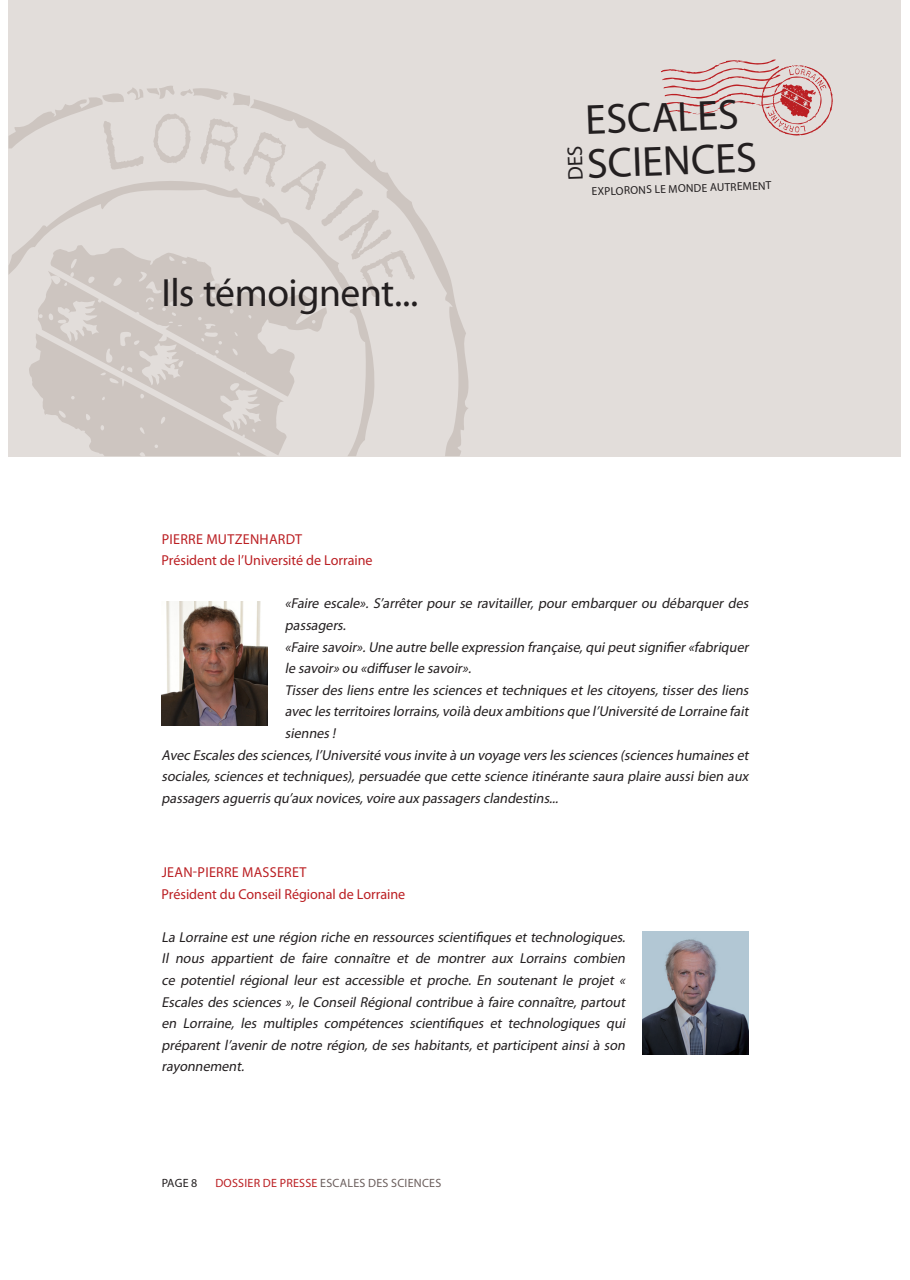
<style>
.page{position:relative;width:910px;height:1280px;background:#fff}
.page>*{position:absolute;margin:0;border:0;box-sizing:border-box;transform-origin:0 0}
.t1{font:42.15px "Myriad Pro";color:#231f20}
.t2{font:39.6px "Myriad Pro";letter-spacing:-.01em;color:#231f20}
.t3{font:italic 14.4px/21.6px "Myriad Pro";letter-spacing:-.215em;color:#231f20;text-align:justify}
.t4{font:14.4px/21.6px "Myriad Pro";color:#bb1f23}
.t5{font:14.4px/21.6px "Myriad Pro";letter-spacing:.02em;color:#bb1f23}
.t6{font:12px "Myriad Pro";letter-spacing:.02em;color:#6b5e5c}
.t7{font:12px "Myriad Pro";color:#231f20}
.t8{font:11.4px "Myriad Pro";color:#231f20}
.s1{color:#bb1f23}
</style>
<div class="page">
<div style="left:9px;top:0;width:892px;height:456px;background:#e2ddda"></div>
<svg style="left:9px;top:86px;width:460px;height:370px"></svg>
<svg style="left:661px;top:59px;width:172px;height:77px"></svg>
<img style="left:162px;top:602px;width:106px;height:123px">
<img style="left:642px;top:931px;width:106px;height:123px">
<h2 class="t2" style="left:162px;top:268px;width:258px">ILS TÉMOIGNENT...</h2>
<h1 class="t1" style="left:585px;top:94px;width:27px;rotate:-2deg">ESCALES</h1>
<h1 class="t1" style="left:586px;top:138px;width:85px;rotate:-2deg">SC IENCES</h1>
<p class="t8" style="left:591px;top:185px;width:181px;rotate:-2deg">EXPLORONS LE MONDE AUTREMENT</p>
<p class="t5" style="left:162px;top:528px;width:213px">PIERRE MUTZENHARDT<br>PRÉSIDENT DE L’UNIVERSITÉ DE LORRAINE</p>
<p class="t3" style="left:285px;top:593px;width:468px">«Faire escale». S ’arrêter pour se ravitailler, pour embarquer ou débarquer des</p>
<p class="t3" style="left:285px;top:614px;width:65px">passagers.</p>
<p class="t3" style="left:285px;top:636px;width:468px">«Faire savoir».U ne autre belle expression française,quipeutsignifier«fabriquer</p>
<p class="t3" style="left:285px;top:657px;width:191px">le savoir» ou «diffuserle savoir».</p>
<p class="t3" style="left:285px;top:679px;width:468px">Tisser des liens entre les sciences et techniques et les citoyens, tisser des liens</p>
<p class="t3" style="left:285px;top:701px;width:468px">avec lesterritoireslorrains,voilà deux ambitionsque l’U niversité de Lorraine fait</p>
<p class="t3" style="left:285px;top:722px;width:55px">siennes!</p>
<p class="t3" style="left:162px;top:744px;width:591px">Avec Escalesdessciences,l’U niversité vousinvite à un voyage verslessciences(scienceshumaineset</p>
<p class="t3" style="left:162px;top:765px;width:591px">sociales,sciencesettechniques),persuadée que cette science itinérante saura plaire aussibien aux</p>
<p class="t3" style="left:162px;top:787px;width:401px">passagersaguerrisqu’aux novices,voire aux passagersclandestins...</p>
<p class="t4" style="left:162px;top:861px;width:245px">JEAN-PI ERRE MASSERET<br>PRÉSIDENT DU CONSEIL RÉGIONAL DE LORRAINE</p>
<p class="t3" style="left:162px;top:926px;width:468px">La Lorraine estune région riche en ressourcesscientifiquesettechnologiques.<br>Il nous appartient de faire connaître et de montrer aux Lorrains combien ce potentiel régional leur est accessible et proche. En soutenant le projet « Escales des sciences », le Conseil Régional contribue à faire connaître, partout en Lorraine, les multiples compétences scientifiques et technologiques qui préparent l’avenir de notre région, de ses habitants, et participent ainsi à son rayonnement.</p>
<p class="t7" style="left:162px;top:1175px;width:37px">PAGE 8</p>
<p class="t6" style="left:215px;top:1175px;width:227px"><span class="s1">DOSSIER DE PRESSE</span> ESCALES DES SCIENCES</p>
</div>
